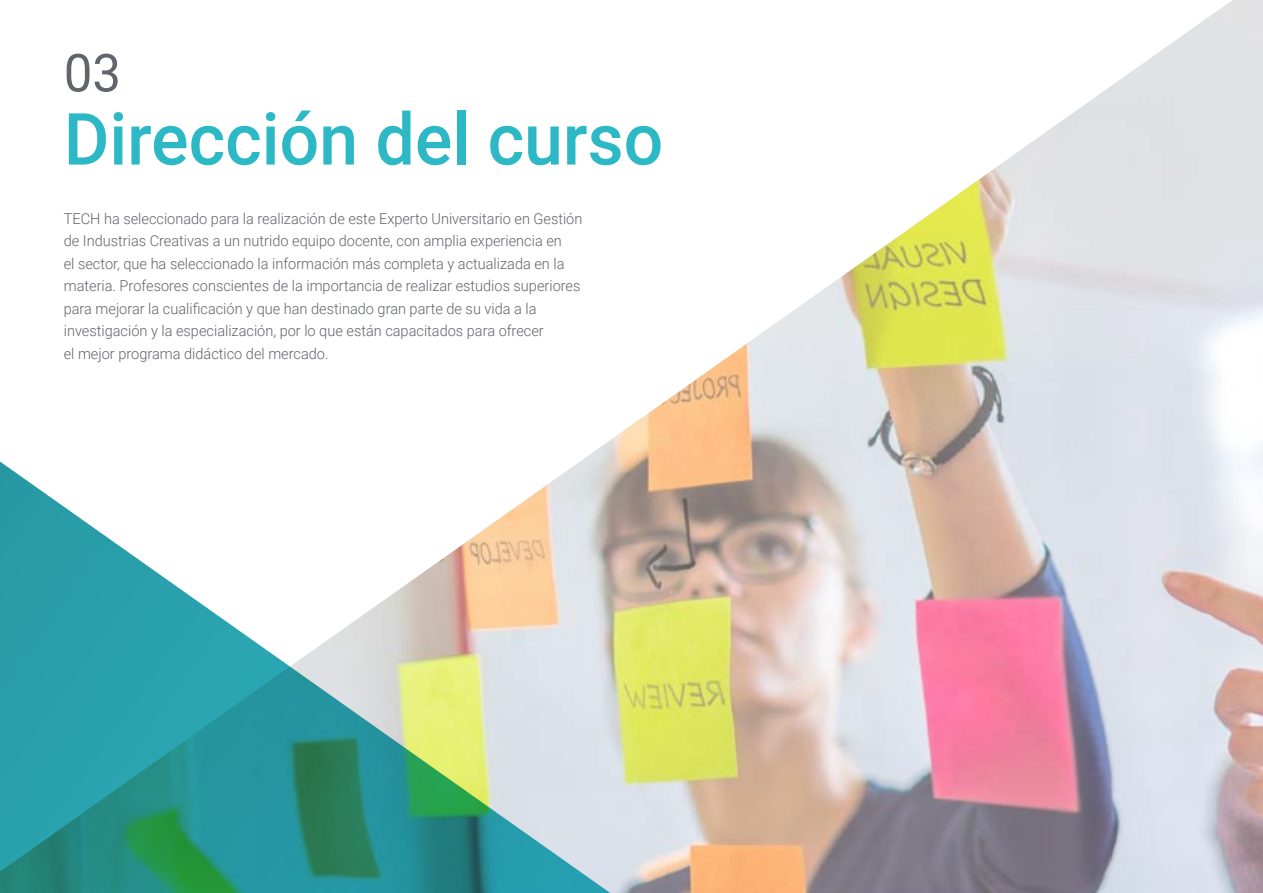
<style>
.page{position:relative;width:1263px;height:893px;background:#fff}
.page>*{position:absolute;margin:0;border:0;box-sizing:border-box;transform-origin:0 0}
.t1{font:500 72px "Roboto";color:#2db8c5}
.t2{font:52.5px "Roboto";color:#61646a}
.t3{font:300 15px/22.5px "Roboto";color:#61646a}
</style>
<div class="page">
<img style="left:602px;top:0;width:661px;height:893px">
<svg style="left:0;top:446px;width:640px;height:447px"></svg>
<h2 class="t2" style="left:64px;top:36px;width:59px">03</h2>
<h1 class="t1" style="left:64px;top:89px;width:601px">Dirección del curso</h1>
<p class="t3" style="left:64px;top:207px;width:520px">TECH ha seleccionado para la realización de este Experto Universitario en Gestión de Industrias Creativas a un nutrido equipo docente, con amplia experiencia en<br>el sector, que ha seleccionado la información más completa y actualizada en la materia. Profesores conscientes de la importancia de realizar estudios superiores para mejorar la cualificación y que han destinado gran parte de su vida a la investigación y la especialización, por lo que están capacitados para ofrecer<br>el mejor programa didáctico del mercado.</p>
</div>
